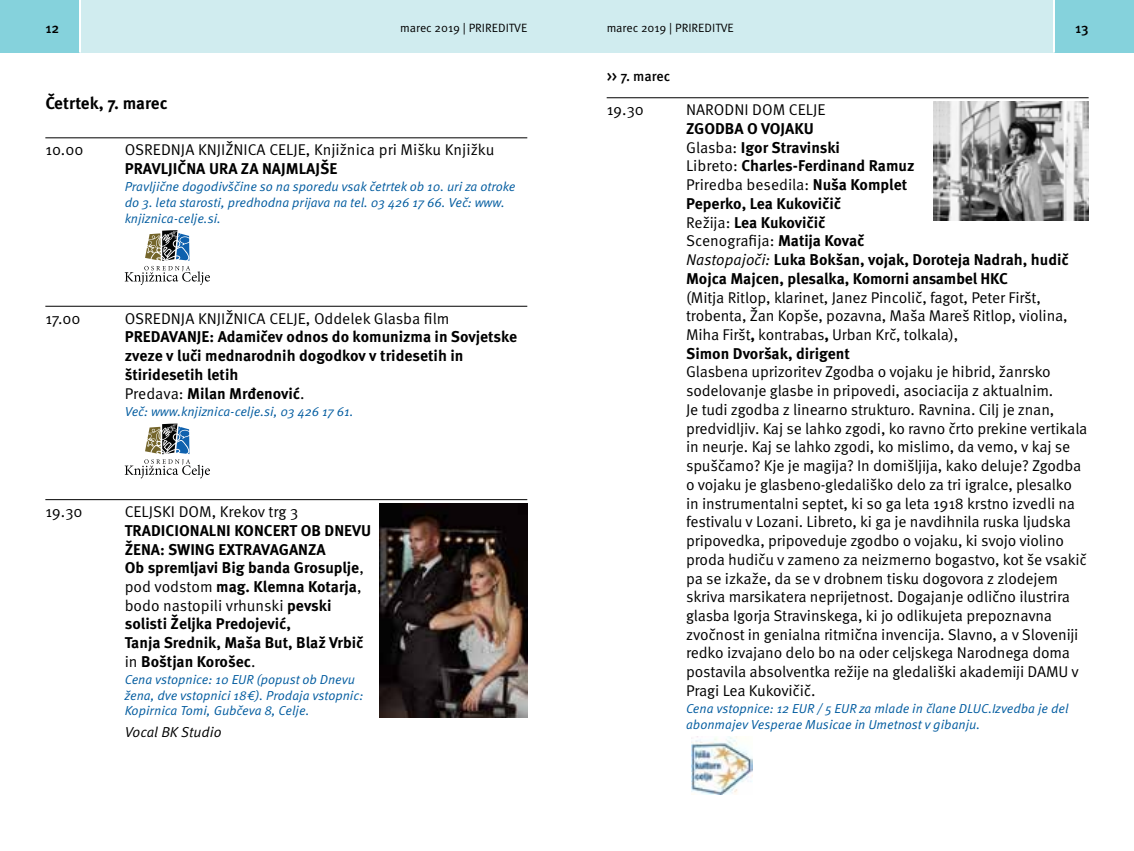
<style>
.page{position:relative;width:1134px;height:851px;background:#fff}
.page>*{position:absolute;margin:0;border:0;box-sizing:border-box;transform-origin:0 0}
.t1{font:700 17px "Meta Pro";color:#000}
.t2{font:15.6px/18.8px "Meta Pro";letter-spacing:-.01em;color:#000}
.t3{font:700 15.6px/18.8px "Meta Pro";color:#000}
.t4{font:italic 14.4px "Meta Pro";letter-spacing:-.005em;color:#000}
.t5{font:500 14px "Meta Pro";color:#000}
.t6{font:italic 13px/15.6px "Meta Pro";color:#005b9f}
.t7{font:12px "Meta Pro";color:#000}
.s1{font-weight:400}
.s2{font-weight:400;font-style:italic}
.s3{font-weight:700}
</style>
<div class="page">
<div style="left:567px;top:0;width:567px;height:53px;background:#d0ecef"></div>
<div style="left:1054px;top:0;width:80px;height:53px;background:#85d2dc"></div>
<div style="left:0;top:0;width:567px;height:53px;background:#d0ecef"></div>
<div style="left:0;top:0;width:79px;height:53px;background:#85d2dc"></div>
<hr style="left:45px;top:137px;width:482px;height:1px;background:#000">
<hr style="left:45px;top:306px;width:482px;height:1px;background:#000">
<hr style="left:45px;top:499px;width:482px;height:1px;background:#000">
<svg style="left:125px;top:230px;width:85px;height:55px"></svg>
<svg style="left:125px;top:423px;width:85px;height:55px"></svg>
<img style="left:380px;top:503px;width:147px;height:214px">
<hr style="left:607px;top:97px;width:482px;height:1px;background:#000">
<img style="left:933px;top:102px;width:156px;height:118px">
<img style="left:692px;top:736px;width:61px;height:58px">
<hr style="left:79px;top:0;width:2px;height:53px;background:#fff">
<hr style="left:1053px;top:0;width:2px;height:53px;background:#fff">
<p class="t5" style="left:45px;top:20px;width:16px">12</p>
<p class="t7" style="left:400px;top:20px;width:129px">marec 2019 | PRIREDITVE</p>
<p class="t7" style="left:607px;top:20px;width:129px">marec 2019 | PRIREDITVE</p>
<p class="t5" style="left:1075px;top:20px;width:15px">13</p>
<p class="t1" style="left:45px;top:93px;width:124px">Četrtek, 7. marec</p>
<p class="t2" style="left:45px;top:141px;width:40px">10.00</p>
<p class="t2" style="left:125px;top:141px;width:371px">OSREDNJA KNJIŽNICA CELJE, Knjižnica pri Mišku Knjižku</p>
<p class="t3" style="left:125px;top:160px;width:214px">PRAVLJIČNA URA ZA NAJMLAJŠE</p>
<p class="t6" style="left:125px;top:179px;width:392px">Pravljične dogodivščine so na sporedu vsak četrtek ob 10. uri za otroke do 3. leta starosti, predhodna prijava na tel. 03 426 17 66. Več: www. knjiznica-celje.si.</p>
<p class="t2" style="left:45px;top:309px;width:37px">17.00</p>
<p class="t2" style="left:125px;top:309px;width:326px">OSREDNJA KNJIŽNICA CELJE, Oddelek Glasba film</p>
<p class="t3" style="left:125px;top:328px;width:394px">PREDAVANJE: Adamičev odnos do komunizma in Sovjetske zveze v luči mednarodnih dogodkov v tridesetih in štiridesetih letih<br><span class="s1">Predava:</span> Milan Mrđenović<span class="s1">.</span></p>
<p class="t6" style="left:125px;top:404px;width:230px">Več: www.knjiznica-celje.si, 03 426 17 61.</p>
<p class="t2" style="left:45px;top:502px;width:39px">19.30</p>
<p class="t2" style="left:125px;top:502px;width:175px">CELJSKI DOM, Krekov trg 3</p>
<p class="t3" style="left:125px;top:521px;width:248px">TRADICIONALNI KONCERT OB DNEVU<br>ŽENA: SWING EXTRAVAGANZA<br>Ob spremljavi Big banda Grosuplje<span class="s1">, pod vodstom</span> mag. Klemna Kotarja<span class="s1">, bodo nastopili vrhunski</span> pevski solisti Željka Predojević,<br>Tanja Srednik, Maša But, Blaž Vrbič <span class="s1">in</span> Boštjan Korošec<span class="s1">.</span></p>
<p class="t6" style="left:125px;top:672px;width:240px">Cena vstopnice: 10 EUR (popust ob Dnevu žena, dve vstopnici 18€). Prodaja vstopnic:<br>Kopirnica Tomi, Gubčeva 8, Celje.</p>
<p class="t4" style="left:125px;top:723px;width:98px">Vocal BK Studio</p>
<p class="t5" style="left:607px;top:68px;width:65px">&gt;&gt; 7. marec</p>
<p class="t2" style="left:607px;top:101px;width:39px">19.30</p>
<p class="t2" style="left:686px;top:101px;width:141px">NARODNI DOM CELJE</p>
<p class="t3" style="left:686px;top:119px;width:384px">ZGODBA O VOJAKU<br><span class="s1">Glasba:</span> Igor Stravinski<br><span class="s1">Libreto:</span> Charles-Ferdinand Ramuz<br><span class="s1">Priredba besedila:</span> Nuša Komplet<br>Peperko, Lea Kukovičič<br><span class="s1">Režija:</span> Lea Kukovičič<br><span class="s1">Scenografija:</span> Matija Kovač<br><span class="s2">Nastopajoči:</span> Luka Bokšan, vojak, Doroteja Nadrah, hudič<br>Mojca Majcen, plesalka, Komorni ansambel HKC</p>
<p class="t2" style="left:686px;top:288px;width:383px">(Mitja Ritlop, klarinet, Janez Pincolič, fagot, Peter Firšt, trobenta, Žan Kopše, pozavna, Maša Mareš Ritlop, violina, Miha Firšt<span class="s3">,</span> kontrabas<span class="s3">,</span> Urban Krč, tolkala),<br><span class="s3">Simon Dvoršak, dirigent</span></p>
<p class="t2" style="left:686px;top:363px;width:403px">Glasbena uprizoritev Zgodba o vojaku je hibrid, žanrsko sodelovanje glasbe in pripovedi, asociacija z aktualnim.<br>Je tudi zgodba z linearno strukturo. Ravnina. Cilj je znan, predvidljiv. Kaj se lahko zgodi, ko ravno črto prekine vertikala in neurje. Kaj se lahko zgodi, ko mislimo, da vemo, v kaj se spuščamo? Kje je magija? In domišljija, kako deluje? Zgodba o vojaku je glasbeno-gledališko delo za tri igralce, plesalko in instrumentalni septet, ki so ga leta 1918 krstno izvedli na festivalu v Lozani. Libreto, ki ga je navdihnila ruska ljudska pripovedka, pripoveduje zgodbo o vojaku, ki svojo violino proda hudiču v zameno za neizmerno bogastvo, kot še vsakič pa se izkaže, da se v drobnem tisku dogovora z zlodejem skriva marsikatera neprijetnost. Dogajanje odlično ilustrira glasba Igorja Stravinskega, ki jo odlikujeta prepoznavna zvočnost in genialna ritmična invencija. Slavno, a v Sloveniji redko izvajano delo bo na oder celjskega Narodnega doma postavila absolventka režije na gledališki akademiji DAMU v Pragi Lea Kukovičič.</p>
<p class="t6" style="left:686px;top:701px;width:384px">Cena vstopnice: 12 EUR / 5 EUR za mlade in člane DLUC.Izvedba je del abonmajev Vesperae Musicae in Umetnost v gibanju.</p>
</div>
